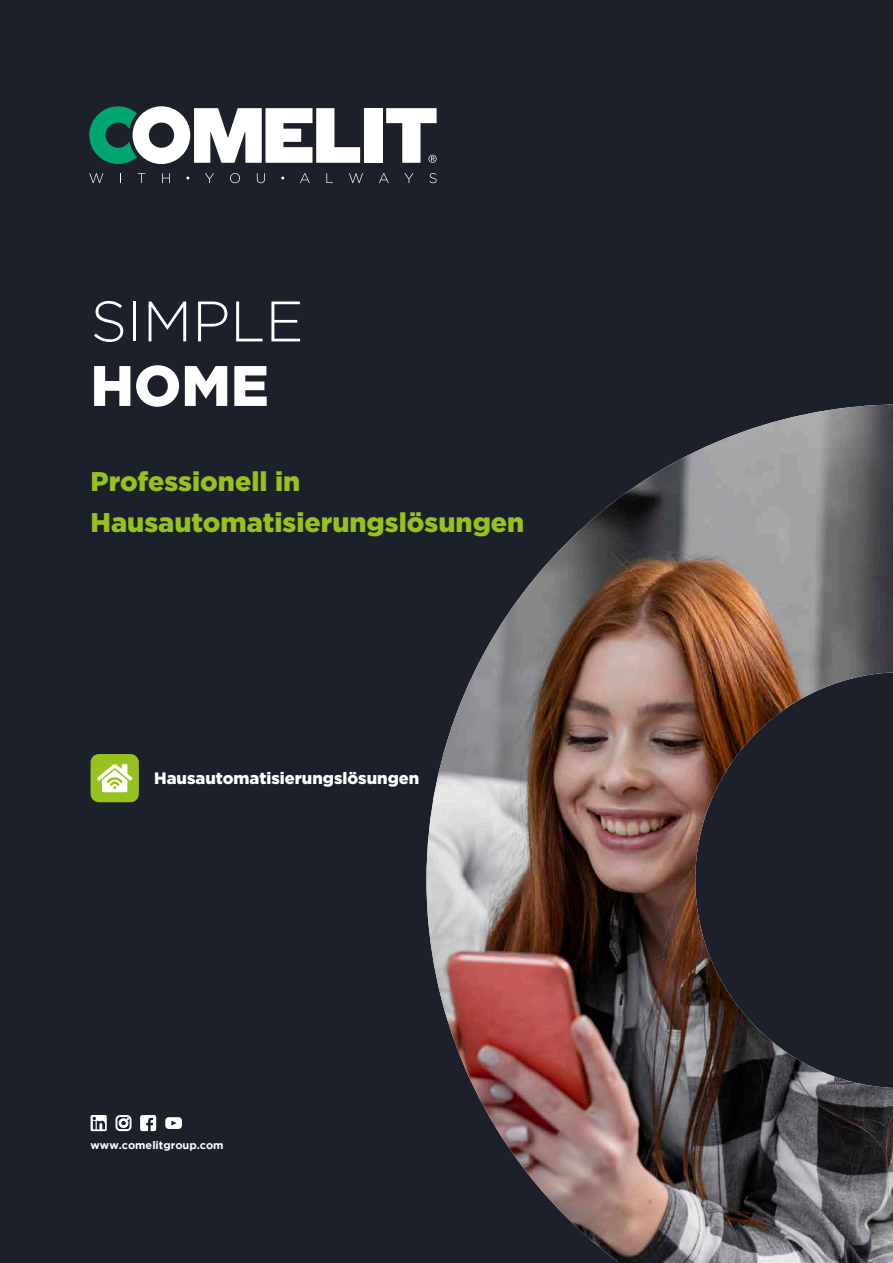
<style>
.page{position:relative;width:893px;height:1263px;background:#1c202b}
.page>*{position:absolute;margin:0;border:0;box-sizing:border-box;transform-origin:0 0}
.t1{font:300 57px "Gotham";color:#fff}
.t2{font:900 57px "Gotham";color:#fff}
.t3{font:900 27px/40.5px "Gotham";color:#96c11f}
.t4{font:900 16.5px "Gotham";color:#fff}
.t5{font:700 10.95px "Gotham";color:#fff}
</style>
<div class="page">
<img style="left:426px;top:404px;width:467px;height:859px">
<svg style="left:116px;top:1115px;width:16px;height:16px"></svg>
<svg style="left:140px;top:1115px;width:16px;height:16px"></svg>
<svg style="left:165px;top:1117px;width:17px;height:12px"></svg>
<svg style="left:91px;top:1115px;width:16px;height:16px"></svg>
<svg style="left:89px;top:173px;width:14px;height:10px"></svg>
<svg style="left:138px;top:173px;width:7px;height:10px"></svg>
<svg style="left:162px;top:173px;width:8px;height:10px"></svg>
<svg style="left:205px;top:173px;width:9px;height:10px"></svg>
<svg style="left:230px;top:173px;width:10px;height:10px"></svg>
<svg style="left:257px;top:173px;width:8px;height:10px"></svg>
<svg style="left:300px;top:173px;width:10px;height:10px"></svg>
<svg style="left:326px;top:173px;width:7px;height:10px"></svg>
<svg style="left:349px;top:173px;width:14px;height:10px"></svg>
<svg style="left:379px;top:173px;width:10px;height:10px"></svg>
<svg style="left:404px;top:173px;width:9px;height:10px"></svg>
<svg style="left:429px;top:173px;width:8px;height:10px"></svg>
<svg style="left:89px;top:106px;width:348px;height:58px"></svg>
<div style="left:91px;top:754px;width:48px;height:48px;background:#96c11f;border-radius:8px"></div>
<svg style="left:97px;top:764px;width:35px;height:28px"></svg>
<h1 class="t1" style="left:91px;top:290px;width:215px">SIMPLE</h1>
<h1 class="t2" style="left:91px;top:353px;width:180px">HOME</h1>
<p class="t3" style="left:91px;top:461px;width:435px">Professionell in<br>Hausautomatisierungslösungen</p>
<p class="t4" style="left:154px;top:769px;width:267px">Hausautomatisierungslösungen</p>
<p class="t5" style="left:91px;top:1139px;width:135px">www.comelitgroup.com</p>
</div>
